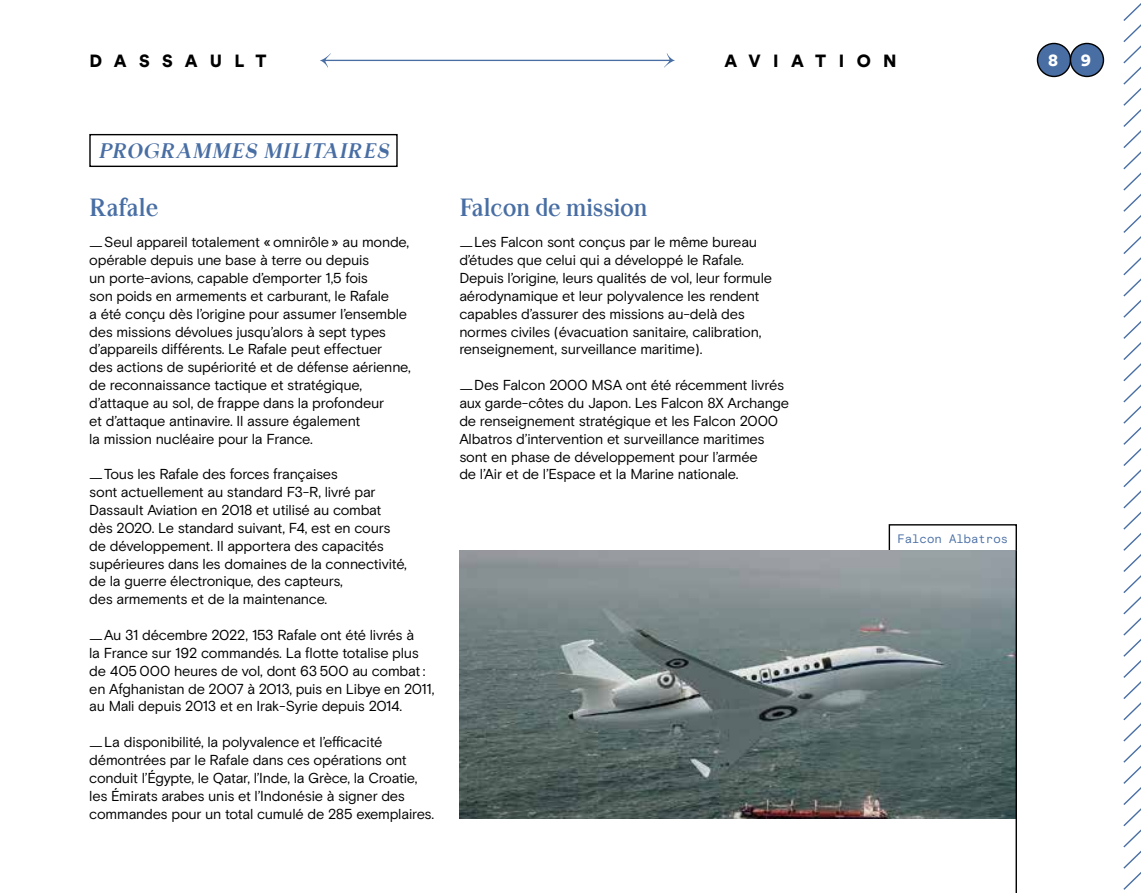
<style>
.page{position:relative;width:1141px;height:893px;background:#fff}
.page>*{position:absolute;margin:0;border:0;box-sizing:border-box;transform-origin:0 0}
.t1{font:22.75px "AT Apoc Dark";letter-spacing:-.02em;color:#486ea4}
.t2{font:italic 19.25px "AT Apoc Dark";letter-spacing:.03em;color:#486ea4}
.t3{font:900 17.5px "Circular Std";letter-spacing:.69em;color:#000}
.t4{font:900 17.5px "Circular Std";letter-spacing:.71em;color:#000}
.t5{font:900 17.5px "Circular Std";color:#fff}
.t6{font:14.35px/17.8px "Basis Grotesque Pro";letter-spacing:-.015em;color:#000;scale:1.2 1}
.t7{font:12.25px "Basis Grotesque Pro Mono";color:#486ea4}
</style>
<div class="page">
<div style="left:889px;top:524px;width:128px;height:28px;border:1px solid #000"></div>
<img style="left:459px;top:550px;width:557px;height:269px">
<hr style="left:1016px;top:550px;width:1px;height:343px;background:#000">
<div style="left:89px;top:134px;width:309px;height:33px;border:1px solid #000"></div>
<svg style="left:1123px;top:3px;width:18px;height:887px"></svg>
<div style="left:1037px;top:43px;width:33px;height:33px;background:#486ea4;border-radius:50%"></div>
<div style="left:1037px;top:43px;width:34px;height:34px;border:1px solid #000;border-radius:50%"></div>
<div style="left:1070px;top:43px;width:33px;height:33px;background:#486ea4;border-radius:50%"></div>
<div style="left:1070px;top:43px;width:34px;height:34px;border:1px solid #000;border-radius:50%"></div>
<svg style="left:320px;top:53px;width:355px;height:14px"></svg>
<p class="t3" style="left:89px;top:50px;width:179px">DASSAULT</p>
<p class="t4" style="left:724px;top:50px;width:174px">AVIATION</p>
<p class="t5" style="left:1048px;top:48px;width:12px">8</p>
<p class="t5" style="left:1081px;top:48px;width:12px">9</p>
<h2 class="t2" style="left:98px;top:138px;width:292px">PROGRAMMES MILITAIRES</h2>
<h1 class="t1" style="left:89px;top:192px;width:71px">Rafale</h1>
<p class="t6" style="left:89px;top:233px;width:270px">—Seul appareil totalement « omnirôle » au monde, opérable depuis une base à terre ou depuis<br>un porte‑avions, capable d’emporter 1,5 fois<br>son poids en armements et carburant, le Rafale<br>a été conçu dès l’origine pour assumer l’ensemble des missions dévolues jusqu’alors à sept types d’appareils différents. Le Rafale peut effectuer<br>des actions de supériorité et de défense aérienne, de reconnaissance tactique et stratégique, d’attaque au sol, de frappe dans la profondeur<br>et d’attaque antinavire. Il assure également<br>la mission nucléaire pour la France.</p>
<p class="t6" style="left:89px;top:465px;width:266px">—Tous les Rafale des forces françaises<br>sont actuellement au standard F3-R, livré par Dassault Aviation en 2018 et utilisé au combat dès 2020. Le standard suivant, F4, est en cours de développement. Il apportera des capacités supérieures dans les domaines de la connectivité, de la guerre électronique, des capteurs,<br>des armements et de la maintenance.</p>
<p class="t6" style="left:89px;top:626px;width:289px">—Au 31 décembre 2022, 153 Rafale ont été livrés à<br>la France sur 192 commandés. La flotte totalise plus de 405 000 heures de vol, dont 63 500 au combat : en Afghanistan de 2007 à 2013, puis en Libye en 2011, au Mali depuis 2013 et en Irak-Syrie depuis 2014.</p>
<p class="t6" style="left:89px;top:733px;width:289px">—La disponibilité, la polyvalence et l’efficacité démontrées par le Rafale dans ces opérations ont conduit l’Égypte, le Qatar, l’Inde, la Grèce, la Croatie, les Émirats arabes unis et l’Indonésie à signer des commandes pour un total cumulé de 285 exemplaires.</p>
<h1 class="t1" style="left:459px;top:192px;width:190px">Falcon de mission</h1>
<p class="t6" style="left:459px;top:233px;width:262px">—Les Falcon sont conçus par le même bureau d’études que celui qui a développé le Rafale.<br>Depuis l’origine, leurs qualités de vol, leur formule aérodynamique et leur polyvalence les rendent capables d’assurer des missions au-delà des normes civiles (évacuation sanitaire, calibration, renseignement, surveillance maritime).</p>
<p class="t6" style="left:459px;top:376px;width:276px">—Des Falcon 2000 MSA ont été récemment livrés aux garde-côtes du Japon. Les Falcon 8X Archange de renseignement stratégique et les Falcon 2000<br>Albatros d’intervention et surveillance maritimes sont en phase de développement pour l’armée<br>de l’Air et de l’Espace et la Marine nationale.</p>
<p class="t7" style="left:897px;top:531px;width:112px">Falcon Albatros</p>
</div>
